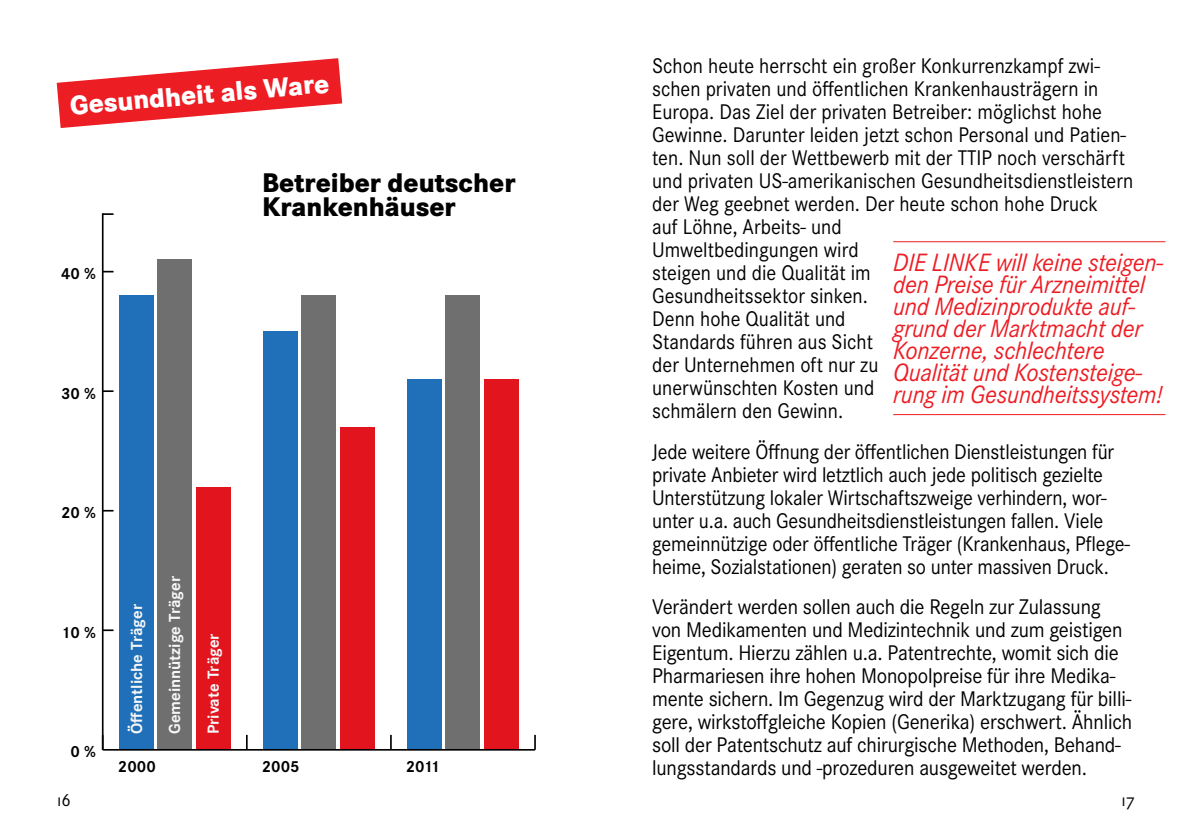
<style>
.page{position:relative;width:1191px;height:840px;background:#fff}
.page>*{position:absolute;margin:0;border:0;box-sizing:border-box;transform-origin:0 0}
.t1{font:800 28px/24px "Corporate S";color:#000;scale:.95 1}
.t2{font:800 28px "Corporate S";color:#fff;scale:.95 1}
.t3{font:italic 26px/22px "Corporate S";letter-spacing:-.01em;color:#ed1d24;scale:.95 1}
.t4{font:22px/23px "Corporate S";letter-spacing:-.01em;color:#000;scale:.92 1}
.t5{font:22px/23px "Corporate S";letter-spacing:-.01em;color:#000;scale:.94 1}
.t6{font:18px "Corporate SSC";color:#000}
.t7{font:700 16.6px "Corporate S";color:#f6f6f6}
.t8{font:700 16.6px "Corporate S";color:#000}
</style>
<div class="page">
<hr style="left:102px;top:213px;width:2px;height:536px;background:#000">
<svg style="left:103px;top:509px;width:10px;height:2px"></svg>
<svg style="left:103px;top:390px;width:10px;height:2px"></svg>
<svg style="left:103px;top:213px;width:10px;height:2px"></svg>
<div style="left:196px;top:486px;width:34px;height:263px;background:#e2141e"></div>
<div style="left:340px;top:427px;width:34px;height:322px;background:#e2141e"></div>
<div style="left:484px;top:379px;width:35px;height:370px;background:#e2141e"></div>
<div style="left:157px;top:259px;width:35px;height:490px;background:#6f6f6f"></div>
<div style="left:301px;top:295px;width:35px;height:454px;background:#6f6f6f"></div>
<div style="left:446px;top:295px;width:34px;height:454px;background:#6f6f6f"></div>
<div style="left:119px;top:295px;width:35px;height:454px;background:#1f70b8"></div>
<div style="left:263px;top:331px;width:35px;height:418px;background:#1f70b8"></div>
<div style="left:407px;top:379px;width:35px;height:370px;background:#1f70b8"></div>
<hr style="left:103px;top:748px;width:432px;height:2px;background:#000">
<svg style="left:103px;top:734px;width:1px;height:15px"></svg>
<svg style="left:246px;top:734px;width:2px;height:15px"></svg>
<svg style="left:390px;top:734px;width:2px;height:15px"></svg>
<svg style="left:534px;top:734px;width:2px;height:15px"></svg>
<svg style="left:57px;top:58px;width:285px;height:70px"></svg>
<hr style="left:893px;top:241px;width:272px;height:1px;background:#ed1d24">
<hr style="left:893px;top:414px;width:272px;height:1px;background:#ed1d24">
<p class="t2" style="left:69px;top:89px;width:275px;rotate:-5deg">Gesundheit als Ware</p>
<p class="t8" style="left:61px;top:264px;width:36px">40 %</p>
<p class="t8" style="left:61px;top:383px;width:36px">30 %</p>
<p class="t1" style="left:262px;top:172px;width:268px">Betreiber deutscher<br>Krankenhäuser</p>
<p class="t8" style="left:61px;top:503px;width:36px">20 %</p>
<p class="t8" style="left:61px;top:622px;width:36px">10 %</p>
<p class="t8" style="left:70px;top:742px;width:27px">0 %</p>
<p class="t7" style="left:127px;top:733px;width:131px;rotate:-90deg">Öffentliche Träger</p>
<p class="t7" style="left:165px;top:733px;width:159px;rotate:-90deg">Gemeinnützige Träger</p>
<p class="t7" style="left:204px;top:733px;width:102px;rotate:-90deg">Private Träger</p>
<p class="t8" style="left:118px;top:756px;width:39px">2000</p>
<p class="t8" style="left:262px;top:756px;width:39px">2005</p>
<p class="t8" style="left:406px;top:756px;width:36px">2011</p>
<p class="t4" style="left:652px;top:55px;width:524px">Schon heute herrscht ein großer Konkurrenzkampf zwi&shy;schen privaten und öffentlichen Krankenhausträgern in Europa. Das Ziel der privaten Betreiber: möglichst hohe Gewinne. Darunter leiden jetzt schon Personal und Patien&shy;ten. Nun soll der Wettbewerb mit der TTIP noch verschärft und privaten US-amerikanischen Gesundheitsdienstleistern der Weg geebnet werden. Der heute schon hohe Druck<br>auf Löhne, Arbeits- und<br>Umweltbedingungen wird<br>steigen und die Qualität im<br>Gesundheitssektor sinken.<br>Denn hohe Qualität und<br>Standards führen aus Sicht<br>der Unternehmen oft nur zu<br>unerwünschten Kosten und<br>schmälern den Gewinn.</p>
<p class="t4" style="left:652px;top:439px;width:521px">Jede weitere Öffnung der öffentlichen Dienstleistungen für private Anbieter wird letztlich auch jede politisch gezielte Unterstützung lokaler Wirtschaftszweige verhindern, wor&shy;unter u.a. auch Gesundheitsdienstleistungen fallen. Viele gemeinnützige oder öffentliche Träger (Krankenhaus, Pflege&shy;heime, Sozialstationen) geraten so unter massiven Druck.</p>
<p class="t5" style="left:652px;top:595px;width:512px">Verändert werden sollen auch die Regeln zur Zulassung von Medikamenten und Medizintechnik und zum geistigen Eigentum. Hierzu zählen u.a. Patentrechte, womit sich die Pharmariesen ihre hohen Monopolpreise für ihre Medika&shy;mente sichern. Im Gegenzug wird der Marktzugang für billi&shy;gere, wirkstoffgleiche Kopien (Generika) erschwert. Ähnlich soll der Patentschutz auf chirurgische Methoden, Behand&shy;lungsstandards und -prozeduren ausgeweitet werden.</p>
<p class="t3" style="left:893px;top:251px;width:285px">DIE LINKE will keine steigen&shy;den Preise für Arzneimittel und Medizinprodukte auf&shy;grund der Marktmacht der<br>Konzerne, schlechtere<br>Qualität und Kostensteige&shy;rung im Gesundheitssystem!</p>
<p class="t6" style="left:57px;top:789px;width:15px">16</p>
<p class="t6" style="left:1121px;top:789px;width:15px">17</p>
</div>
